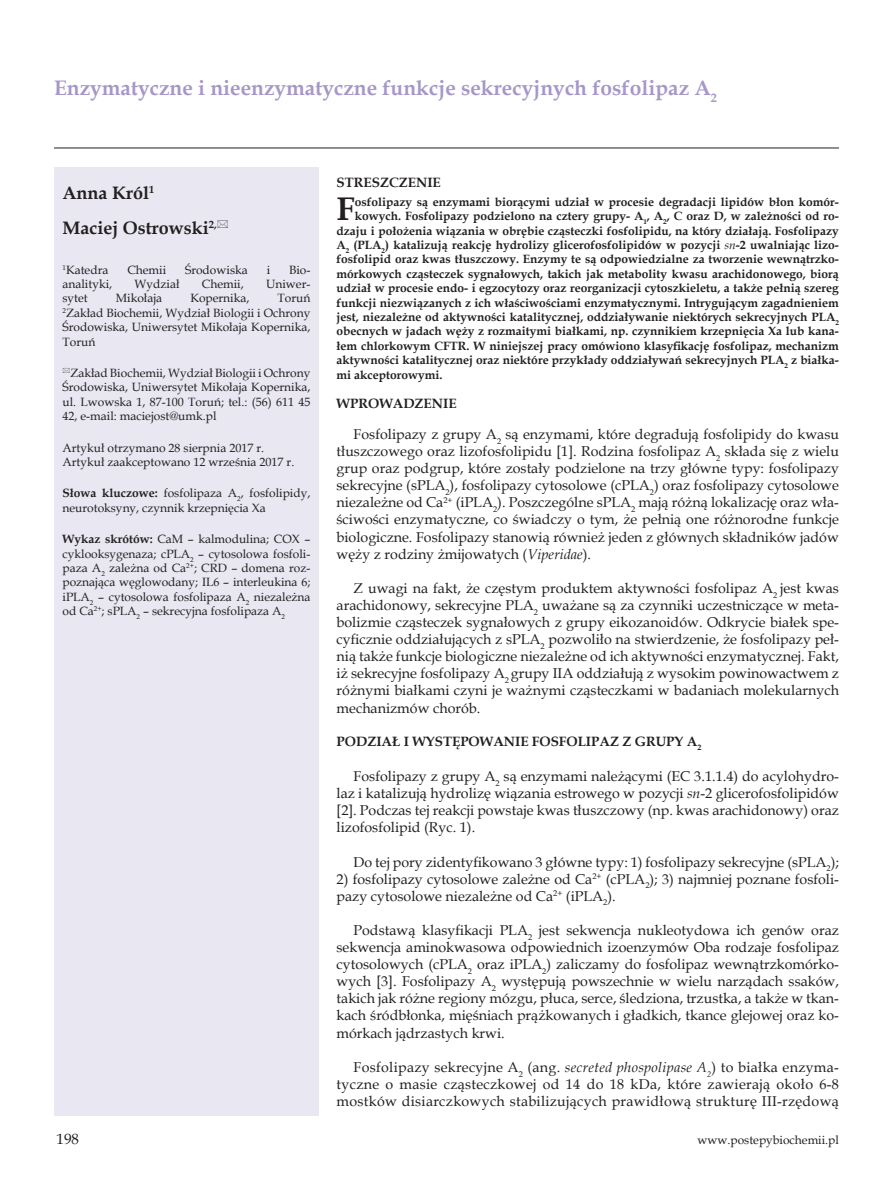
<style>
.page{position:relative;width:893px;height:1191px;background:#fff}
.page>*{position:absolute;margin:0;border:0;box-sizing:border-box;transform-origin:0 0}
._6_Streszczenie{font:700 32.7px "Book Antiqua";color:#231f20}
._1_Tytul{font:700 21px "Book Antiqua";color:#a697c8}
._2_Autor{font:700 18px "Book Antiqua";color:#231f20}
.t1{font:15px "Book Antiqua";color:#231f20}
.Body_tekst{font:14.25px/17.1px "Book Antiqua";color:#231f20;text-align:justify}
.Tytul_1{font:700 13.5px "Book Antiqua";color:#231f20}
._6_Streszczenie-2{font:700 12px "Book Antiqua";color:#231f20}
._5_Skroty{font:12px/14.4px "Book Antiqua";color:#231f20}
._4_Adres_Mail{font:12px/14.4px "Book Antiqua";color:#231f20;text-align:justify}
._3_Adres{font:12px/14.4px "Book Antiqua";color:#231f20;text-align:justify}
.s1{font-weight:700}
.s2{font-weight:400;font-style:italic}
.s3{font-style:italic}
</style>
<div class="page">
<hr style="left:54px;top:148px;width:785px;height:1px;background:#231f20">
<div style="left:54px;top:167px;width:265px;height:948px;background:#e9e7f2"></div>
<p class="_1_Tytul" style="left:54px;top:73px;width:664px">Enzymatyczne i nieenzymatyczne funkcje sekrecyjnych fosfolipaz A<sub>2</sub></p>
<p class="_2_Autor" style="left:63px;top:181px;width:93px">Anna Król<sup>1</sup></p>
<p class="_2_Autor" style="left:63px;top:215px;width:156px">Maciej Ostrowski<sup>2,</sup></p>
<p class="_3_Adres" style="left:63px;top:262px;width:47px"><sup>1</sup>Katedra</p>
<p class="_3_Adres" style="left:127px;top:262px;width:40px">Chemii</p>
<p class="_3_Adres" style="left:185px;top:262px;width:64px">Środowiska</p>
<p class="_3_Adres" style="left:267px;top:262px;width:5px">i</p>
<p class="_3_Adres" style="left:289px;top:262px;width:23px">Bio-</p>
<p class="_3_Adres" style="left:63px;top:276px;width:51px">analityki,</p>
<p class="_3_Adres" style="left:135px;top:276px;width:46px">Wydział</p>
<p class="_3_Adres" style="left:202px;top:276px;width:43px">Chemii,</p>
<p class="_3_Adres" style="left:266px;top:276px;width:46px">Uniwer-</p>
<p class="_3_Adres" style="left:63px;top:291px;width:27px">sytet</p>
<p class="_3_Adres" style="left:116px;top:291px;width:48px">Mikołaja</p>
<p class="_3_Adres" style="left:190px;top:291px;width:61px">Kopernika,</p>
<p class="_3_Adres" style="left:63px;top:291px;width:249px;text-indent:215px">Toruń <sup>2</sup>Zakład Biochemii, Wydział Biologii i Ochrony Środowiska, Uniwersytet Mikołaja Kopernika, Toruń</p>
<p class="_4_Adres_Mail" style="left:63px;top:365px;width:249px;text-indent:8px">Zakład Biochemii, Wydział Biologii i Ochrony Środowiska, Uniwersytet Mikołaja Kopernika, ul. Lwowska 1, 87-100 Toruń; tel.: (56) 611 45<br>42, e-mail: maciejost@umk.pl</p>
<p class="_5_Skroty" style="left:63px;top:440px;width:203px">Artykuł otrzymano 28 sierpnia 2017 r.</p>
<p class="_4_Adres_Mail" style="left:63px;top:454px;width:233px">Artykuł zaakceptowano 12 września 2017 r.</p>
<p class="_5_Skroty" style="left:63px;top:486px;width:249px"><span class="s1">Słowa kluczowe:</span> fosfolipaza A<sub>2</sub>, fosfolipidy, neurotoksyny, czynnik krzepnięcia Xa</p>
<p class="_5_Skroty" style="left:63px;top:531px;width:249px;text-align:justify"><span class="s1">Wykaz skrótów:</span> CaM – kalmodulina; COX – cyklooksygenaza; cPLA<sub>2</sub> – cytosolowa fosfoli&shy;paza A<sub>2</sub> zależna od Ca<sup>2+</sup>; CRD – domena roz&shy;poznająca węglowodany; IL6 – interleukina 6; iPLA<sub>2</sub> – cytosolowa fosfolipaza A<sub>2</sub> niezależna od Ca<sup>2+</sup>; sPLA<sub>2</sub> – sekrecyjna fosfolipaza A<sub>2</sub></p>
<p class="Tytul_1" style="left:337px;top:173px;width:106px">STRESZCZENIE</p>
<p class="_6_Streszczenie" style="left:337px;top:187px;width:20px">F</p>
<p class="_6_Streszczenie-2" style="left:355px;top:194px;width:486px">osfolipazy są enzymami biorącymi udział w procesie degradacji lipidów błon komór-</p>
<p class="_6_Streszczenie-2" style="left:355px;top:208px;width:486px">kowych. Fosfolipazy podzielono na cztery grupy- A<sub>1</sub>, A<sub>2</sub>, C oraz D, w zależności od ro-</p>
<p class="_6_Streszczenie-2" style="left:337px;top:222px;width:504px">dzaju i położenia wiązania w obrębie cząsteczki fosfolipidu, na który działają. Fosfolipazy</p>
<p class="_6_Streszczenie-2" style="left:337px;top:237px;width:504px">A<sub>2</sub> (PLA<sub>2</sub>) katalizują reakcję hydrolizy glicerofosfolipidów w pozycji <span class="s2">sn</span>-2 uwalniając lizo-</p>
<p class="_6_Streszczenie-2" style="left:337px;top:251px;width:504px">fosfolipid oraz kwas tłuszczowy. Enzymy te są odpowiedzialne za tworzenie wewnątrzko-</p>
<p class="_6_Streszczenie-2" style="left:337px;top:266px;width:504px">mórkowych cząsteczek sygnałowych, takich jak metabolity kwasu arachidonowego, biorą</p>
<p class="_6_Streszczenie-2" style="left:337px;top:280px;width:504px">udział w procesie endo- i egzocytozy oraz reorganizacji cytoszkieletu, a także pełnią szereg</p>
<p class="_6_Streszczenie-2" style="left:337px;top:294px;width:504px">funkcji niezwiązanych z ich właściwościami enzymatycznymi. Intrygującym zagadnieniem</p>
<p class="_6_Streszczenie-2" style="left:337px;top:309px;width:504px">jest, niezależne od aktywności katalitycznej, oddziaływanie niektórych sekrecyjnych PLA<sub>2</sub></p>
<p class="_6_Streszczenie-2" style="left:337px;top:323px;width:504px">obecnych w jadach węży z rozmaitymi białkami, np. czynnikiem krzepnięcia Xa lub kana-</p>
<p class="_6_Streszczenie-2" style="left:337px;top:338px;width:504px">łem chlorkowym CFTR. W niniejszej pracy omówiono klasyfikację fosfolipaz, mechanizm</p>
<p class="_6_Streszczenie-2" style="left:337px;top:352px;width:504px">aktywności katalitycznej oraz niektóre przykłady oddziaływań sekrecyjnych PLA<sub>2</sub> z białka-</p>
<p class="_6_Streszczenie-2" style="left:337px;top:366px;width:107px">mi akceptorowymi.</p>
<p class="Tytul_1" style="left:337px;top:394px;width:121px">WPROWADZENIE</p>
<p class="Body_tekst" style="left:337px;top:425px;width:504px;text-indent:17px">Fosfolipazy z grupy A<sub>2</sub> są enzymami, które degradują fosfolipidy do kwasu tłuszczowego oraz lizofosfolipidu [1]. Rodzina fosfolipaz A<sub>2</sub> składa się z wielu grup oraz podgrup, które zostały podzielone na trzy główne typy: fosfolipazy sekrecyjne (sPLA<sub>2</sub>), fosfolipazy cytosolowe (cPLA<sub>2</sub>) oraz fosfolipazy cytosolowe niezależne od Ca<sup>2+</sup> (iPLA<sub>2</sub>). Poszczególne sPLA<sub>2</sub> mają różną lokalizację oraz wła&shy;ściwości enzymatyczne, co świadczy o tym, że pełnią one różnorodne funkcje biologiczne. Fosfolipazy stanowią również jeden z głównych składników jadów węży z rodziny żmijowatych (<span class="s3">Viperidae</span>).</p>
<p class="Body_tekst" style="left:337px;top:579px;width:504px;text-indent:17px">Z uwagi na fakt, że częstym produktem aktywności fosfolipaz A<sub>2</sub> jest kwas arachidonowy, sekrecyjne PLA<sub>2</sub> uważane są za czynniki uczestniczące w meta&shy;bolizmie cząsteczek sygnałowych z grupy eikozanoidów. Odkrycie białek spe&shy;cyficznie oddziałujących z sPLA<sub>2</sub> pozwoliło na stwierdzenie, że fosfolipazy peł&shy;nią także funkcje biologiczne niezależne od ich aktywności enzymatycznej. Fakt, iż sekrecyjne fosfolipazy A<sub>2</sub> grupy IIA oddziałują z wysokim powinowactwem z różnymi białkami czyni je ważnymi cząsteczkami w badaniach molekularnych mechanizmów chorób.</p>
<p class="Tytul_1" style="left:337px;top:732px;width:366px">PODZIAŁ I WYSTĘPOWANIE FOSFOLIPAZ Z GRUPY A<sub>2</sub></p>
<p class="Body_tekst" style="left:337px;top:767px;width:504px;text-indent:17px">Fosfolipazy z grupy A<sub>2</sub> są enzymami należącymi (EC 3.1.1.4) do acylohydro&shy;laz i katalizują hydrolizę wiązania estrowego w pozycji <span class="s3">sn</span>-2 glicerofosfolipidów [2]. Podczas tej reakcji powstaje kwas tłuszczowy (np. kwas arachidonowy) oraz lizofosfolipid (Ryc. 1).</p>
<p class="Body_tekst" style="left:354px;top:852px;width:487px">Do tej pory zidentyfikowano 3 główne typy: 1) fosfolipazy sekrecyjne (sPLA<sub>2</sub>);</p>
<p class="Body_tekst" style="left:337px;top:870px;width:504px">2) fosfolipazy cytosolowe zależne od Ca<sup>2+</sup> (cPLA<sub>2</sub>); 3) najmniej poznane fosfoli&shy;pazy cytosolowe niezależne od Ca<sup>2+</sup> (iPLA<sub>2</sub>).</p>
<p class="Body_tekst" style="left:337px;top:921px;width:504px;text-indent:17px">Podstawą klasyfikacji PLA<sub>2</sub> jest sekwencja nukleotydowa ich genów oraz sekwencja aminokwasowa odpowiednich izoenzymów Oba rodzaje fosfolipaz cytosolowych (cPLA<sub>2</sub> oraz iPLA<sub>2</sub>) zaliczamy do fosfolipaz wewnątrzkomórko&shy;wych [3]. Fosfolipazy A<sub>2</sub> występują powszechnie w wielu narządach ssaków, takich jak różne regiony mózgu, płuca, serce, śledziona, trzustka, a także w tkan&shy;kach śródbłonka, mięśniach prążkowanych i gładkich, tkance glejowej oraz ko&shy;mórkach jądrzastych krwi.</p>
<p class="Body_tekst" style="left:337px;top:1058px;width:504px;text-indent:17px">Fosfolipazy sekrecyjne A<sub>2</sub> (ang. <span class="s3">secreted phospolipase A</span><sub>2</sub>) to białka enzyma&shy;tyczne o masie cząsteczkowej od 14 do 18 kDa, które zawierają około 6-8 mostków disiarczkowych stabilizujących prawidłową strukturę III-rzędową</p>
<p class="t1" style="left:57px;top:1128px;width:24px">198</p>
<p class="_5_Skroty" style="left:697px;top:1132px;width:143px">www.postepybiochemii.pl</p>
</div>
